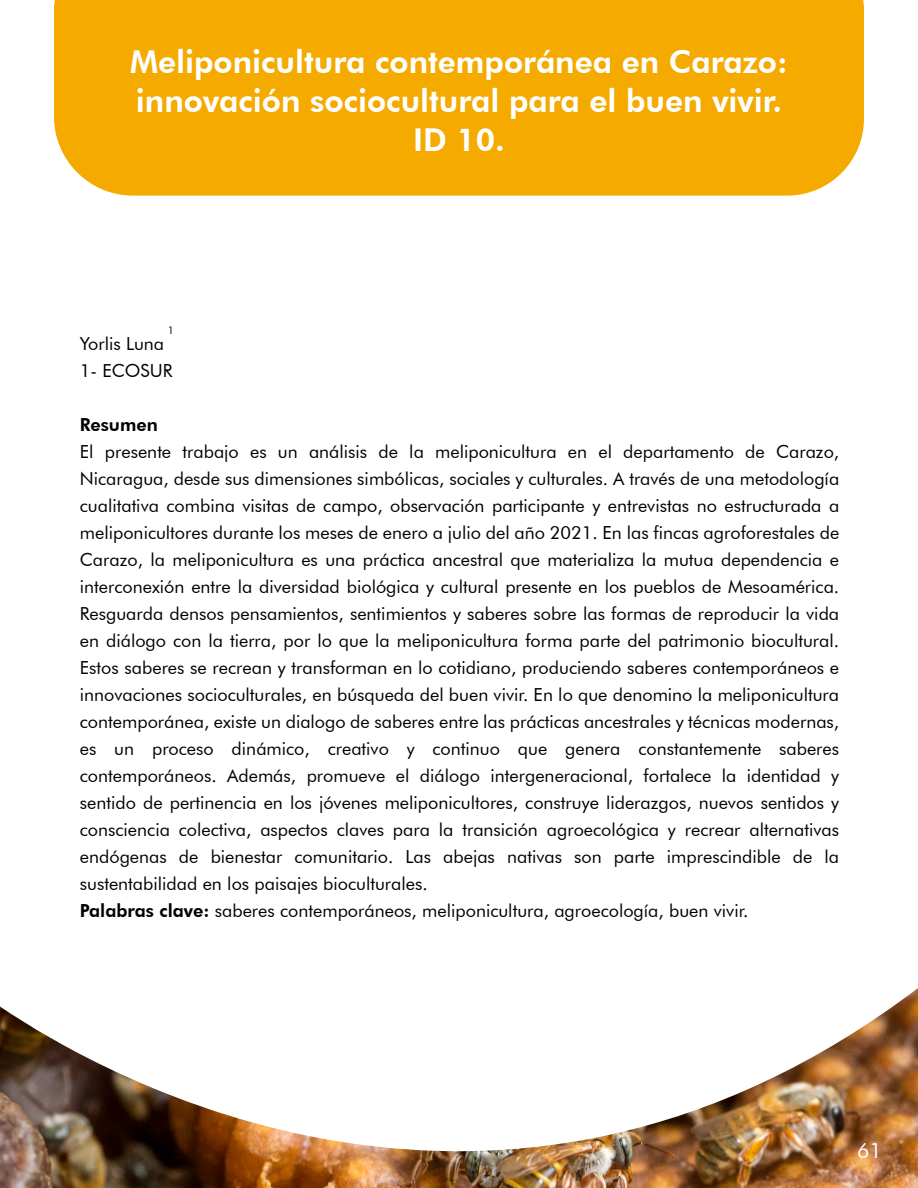
<style>
.page{position:relative;width:918px;height:1188px;background:#fff}
.page>*{position:absolute;margin:0;border:0;box-sizing:border-box;transform-origin:0 0}
.t1{font:800 31.5px/39px "Futura BT";color:#fff;text-align:center}
.t2{font:21px "Futura BT";color:#fff}
.t3{font:18px/27px "Futura BT";color:#000}
.t4{font:800 18px "Futura BT";color:#000}
.t5{font:10.5px "Futura BT";color:#000}
.s1{font-weight:800}
</style>
<div class="page">
<img style="left:0;top:988px;width:918px;height:200px">
<div style="left:54px;top:0;width:810px;height:196px;background:#f5aa00"></div>
<h1 class="t1" style="left:130px;top:42px;width:659px">Meliponicultura contemporánea en Carazo: innovación sociocultural para el buen vivir.<br>ID 10.</h1>
<p class="t5" style="left:168px;top:324px;width:8px">1</p>
<p class="t3" style="left:80px;top:330px;width:94px">Yorlis Luna<br>1- ECOSUR</p>
<p class="t4" style="left:80px;top:414px;width:80px">Resumen</p>
<p class="t3" style="left:80px;top:438px;width:761px">El presente trabajo es un análisis de la meliponicultura en el departamento de Carazo, Nicaragua, desde sus dimensiones simbólicas, sociales y culturales. A través de una metodología cualitativa combina visitas de campo, observación participante y entrevistas no estructurada a meliponicultores durante los meses de enero a julio del año 2021. En las fincas agroforestales de Carazo, la meliponicultura es una práctica ancestral que materializa la mutua dependencia e interconexión entre la diversidad biológica y cultural presente en los pueblos de Mesoamérica.<br>Resguarda densos pensamientos, sentimientos y saberes sobre las formas de reproducir la vida en diálogo con la tierra, por lo que la meliponicultura forma parte del patrimonio biocultural.<br>Estos saberes se recrean y transforman en lo cotidiano, produciendo saberes contemporáneos e innovaciones socioculturales, en búsqueda del buen vivir. En lo que denomino la meliponicultura contemporánea, existe un dialogo de saberes entre las prácticas ancestrales y técnicas modernas, es un proceso dinámico, creativo y continuo que genera constantemente saberes contemporáneos. Además, promueve el diálogo intergeneracional, fortalece la identidad y sentido de pertinencia en los jóvenes meliponicultores, construye liderazgos, nuevos sentidos y consciencia colectiva, aspectos claves para la transición agroecológica y recrear alternativas endógenas de bienestar comunitario. Las abejas nativas son parte imprescindible de la sustentabilidad en los paisajes bioculturales.<br><span class="s1">Palabras clave:</span> saberes contemporáneos, meliponicultura, agroecología, buen vivir.</p>
<p class="t2" style="left:857px;top:1137px;width:26px">61</p>
</div>
